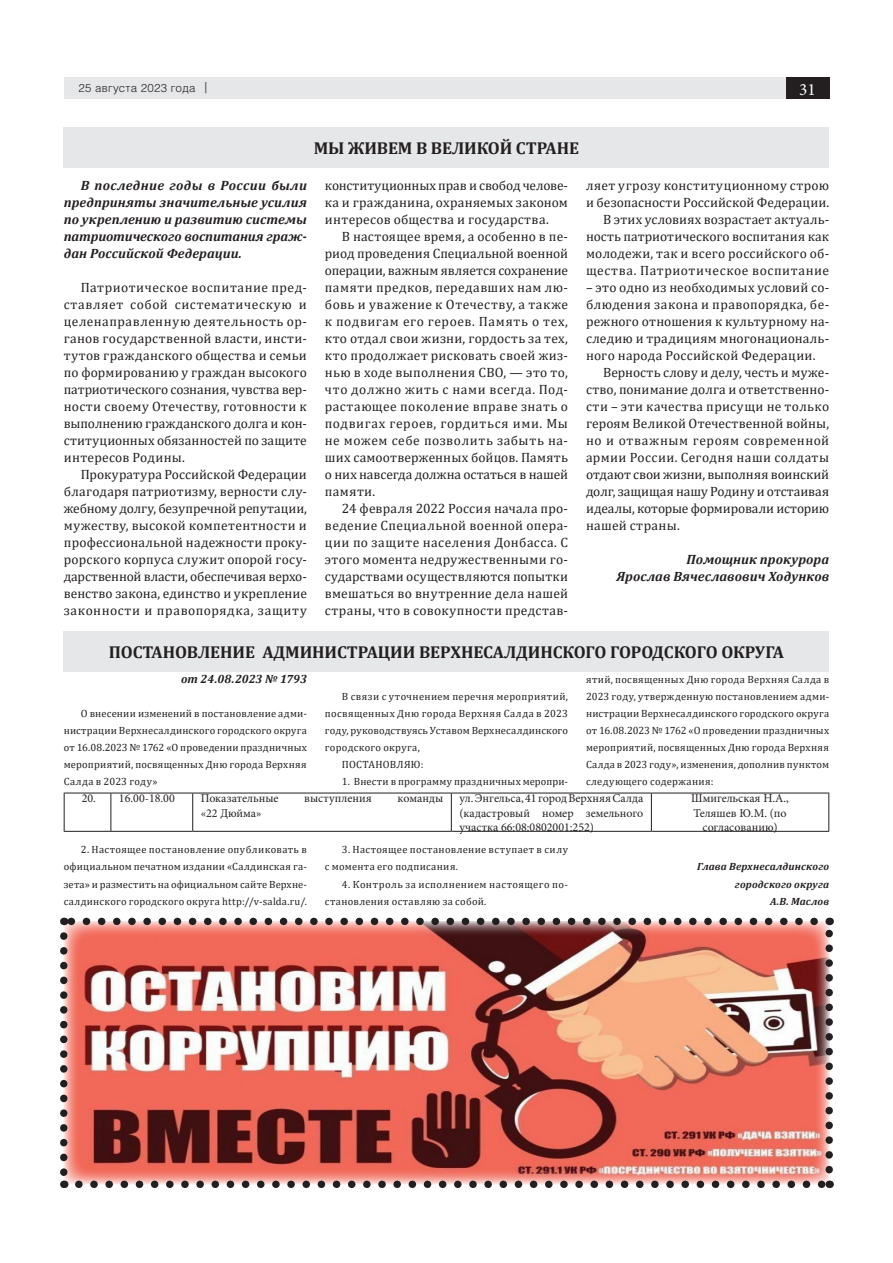
<style>
.page{position:relative;width:893px;height:1263px;background:#fff}
.page>*{position:absolute;margin:0;border:0;box-sizing:border-box;transform-origin:0 0}
.t1{font:700 17.25px "Cambria";letter-spacing:-.005em;color:#231f20}
.t2{font:17.25px "Minion Pro";color:#fff}
.тело{font:13.5px/17px "Cambria";letter-spacing:.015em;color:#231f20;text-align:justify}
.тело-2{font:italic 700 13.5px/17px "Cambria";letter-spacing:.005em;color:#231f20;text-align:justify}
.t3{font:12px/14.4px "Minion Pro";color:#231f20;text-align:justify}
.От{font:italic 700 12px "Cambria";color:#231f20}
.t4{font:300 11.55px "Helios";letter-spacing:.02em;color:#231f20}
.тело_7{font:10.5px/17px "Cambria";letter-spacing:.025em;color:#231f20;text-align:justify}
.подпись{font:italic 700 10.5px "Cambria";letter-spacing:.015em;color:#231f20}
.s1{font-family:"Franklin Gothic";font-weight:400;font-size:13.5px;color:#57585a}
</style>
<div class="page">
<div style="left:64px;top:77px;width:722px;height:22px;background:#e6e7e9"></div>
<div style="left:786px;top:77px;width:43px;height:22px;background:#231f20"></div>
<div style="left:64px;top:128px;width:765px;height:40px;background:#e6e7e9"></div>
<div style="left:64px;top:631px;width:765px;height:41px;background:#e6e7e9"></div>
<hr style="left:64px;top:793px;width:47px;height:1px;background:#231f20">
<hr style="left:111px;top:793px;width:82px;height:1px;background:#231f20">
<hr style="left:193px;top:793px;width:258px;height:1px;background:#231f20">
<hr style="left:451px;top:793px;width:200px;height:1px;background:#231f20">
<hr style="left:651px;top:793px;width:178px;height:1px;background:#231f20">
<hr style="left:64px;top:831px;width:47px;height:1px;background:#231f20">
<hr style="left:111px;top:831px;width:82px;height:1px;background:#231f20">
<hr style="left:193px;top:831px;width:258px;height:1px;background:#231f20">
<hr style="left:451px;top:831px;width:200px;height:1px;background:#231f20">
<hr style="left:651px;top:831px;width:178px;height:1px;background:#231f20">
<hr style="left:64px;top:793px;width:1px;height:38px;background:#231f20">
<hr style="left:111px;top:793px;width:1px;height:38px;background:#231f20">
<hr style="left:192px;top:793px;width:1px;height:38px;background:#231f20">
<hr style="left:451px;top:793px;width:1px;height:38px;background:#231f20">
<hr style="left:651px;top:793px;width:1px;height:38px;background:#231f20">
<hr style="left:828px;top:793px;width:1px;height:38px;background:#231f20">
<img style="left:64px;top:921px;width:765px;height:263px">
<svg style="left:79px;top:1180px;width:743px;height:8px"></svg>
<svg style="left:71px;top:918px;width:743px;height:7px"></svg>
<svg style="left:60px;top:936px;width:8px;height:252px"></svg>
<svg style="left:825px;top:918px;width:8px;height:252px"></svg>
<p class="t4" style="left:79px;top:81px;width:132px">25 августа 2023 года <span class="s1">|</span></p>
<p class="t2" style="left:799px;top:77px;width:18px">31</p>
<p class="t1" style="left:314px;top:136px;width:267px">МЫ ЖИВЕМ В ВЕЛИКОЙ СТРАНЕ</p>
<p class="тело-2" style="left:64px;top:177px;width:245px;text-indent:17px">В последние годы в России были предприняты значительные усилия по укреплению и развитию системы патриотического воспитания граж&shy;дан Российской Федерации.</p>
<p class="тело" style="left:64px;top:279px;width:245px;text-indent:17px">Патриотическое воспитание пред&shy;ставляет собой систематическую и целенаправленную деятельность ор&shy;ганов государственной власти, инсти&shy;тутов гражданского общества и семьи по формированию у граждан высокого патриотического сознания, чувства вер&shy;ности своему Отечеству, готовности к выполнению гражданского долга и кон&shy;ституционных обязанностей по защите интересов Родины.</p>
<p class="тело" style="left:64px;top:466px;width:245px;text-indent:17px">Прокуратура Российской Федерации благодаря патриотизму, верности слу&shy;жебному долгу, безупречной репутации, мужеству, высокой компетентности и профессиональной надежности проку&shy;рорского корпуса служит опорой госу&shy;дарственной власти, обеспечивая верхо&shy;венство закона, единство и укрепление законности и правопорядка, защиту</p>
<p class="тело" style="left:325px;top:177px;width:245px">конституционных прав и свобод челове&shy;ка и гражданина, охраняемых законом интересов общества и государства.</p>
<p class="тело" style="left:325px;top:228px;width:245px;text-indent:17px">В настоящее время, а особенно в пе&shy;риод проведения Специальной военной операции, важным является сохранение памяти предков, передавших нам лю&shy;бовь и уважение к Отечеству, а также к подвигам его героев. Память о тех, кто отдал свои жизни, гордость за тех, кто продолжает рисковать своей жиз&shy;нью в ходе выполнения СВО, — это то, что должно жить с нами всегда. Под&shy;растающее поколение вправе знать о подвигах героев, гордиться ими. Мы не можем себе позволить забыть на&shy;ших самоотверженных бойцов. Память о них навсегда должна остаться в нашей памяти.</p>
<p class="тело" style="left:325px;top:500px;width:245px;text-indent:17px">24 февраля 2022 Россия начала про&shy;ведение Специальной военной опера&shy;ции по защите населения Донбасса. С этого момента недружественными го&shy;сударствами осуществляются попытки вмешаться во внутренние дела нашей страны, что в совокупности представ-</p>
<p class="тело" style="left:586px;top:177px;width:245px">ляет угрозу конституционному строю и безопасности Российской Федерации.</p>
<p class="тело" style="left:586px;top:211px;width:245px;text-indent:17px">В этих условиях возрастает актуаль&shy;ность патриотического воспитания как молодежи, так и всего российского об&shy;щества. Патриотическое воспитание</p>
<p class="тело" style="left:586px;top:279px;width:245px">– это одно из необходимых условий со&shy;блюдения закона и правопорядка, бе&shy;режного отношения к культурному на&shy;следию и традициям многонациональ&shy;ного народа Российской Федерации.</p>
<p class="тело" style="left:586px;top:364px;width:245px;text-indent:17px">Верность слову и делу, честь и муже&shy;ство, понимание долга и ответственно&shy;сти – эти качества присущи не только героям Великой Отечественной войны, но и отважным героям современной армии России. Сегодня наши солдаты отдают свои жизни, выполняя воинский долг, защищая нашу Родину и отстаивая идеалы, которые формировали историю нашей страны.</p>
<p class="тело-2" style="left:687px;top:551px;width:144px">Помощник прокурора</p>
<p class="тело-2" style="left:617px;top:568px;width:214px">Ярослав Вячеславович Ходунков</p>
<p class="t1" style="left:109px;top:640px;width:677px">ПОСТАНОВЛЕНИЕ АДМИНИСТРАЦИИ ВЕРХНЕСАЛДИНСКОГО ГОРОДСКОГО ОКРУГА</p>
<p class="От" style="left:181px;top:671px;width:127px">от 24.08.2023 № 1793</p>
<p class="тело_7" style="left:64px;top:705px;width:245px;text-indent:17px">О внесении изменений в постановление адми&shy;нистрации Верхнесалдинского городского округа от 16.08.2023 № 1762 «О проведении праздничных мероприятий, посвященных Дню города Верхняя Салда в 2023 году»</p>
<p class="тело_7" style="left:586px;top:671px;width:245px">ятий, посвященных Дню города Верхняя Салда в 2023 году, утвержденную постановлением адми&shy;нистрации Верхнесалдинского городского округа от 16.08.2023 № 1762 «О проведении праздничных мероприятий, посвященных Дню города Верхняя Салда в 2023 году», изменения, дополнив пунктом следующего содержания:</p>
<p class="тело_7" style="left:325px;top:688px;width:245px;text-indent:17px">В связи с уточнением перечня мероприятий, посвященных Дню города Верхняя Салда в 2023 году, руководствуясь Уставом Верхнесалдинского городского округа,</p>
<p class="тело_7" style="left:342px;top:756px;width:83px">ПОСТАНОВЛЯЮ:</p>
<p class="тело_7" style="left:342px;top:773px;width:228px">1. Внести в программу праздничных меропри-</p>
<p class="t3" style="left:82px;top:791px;width:16px">20.</p>
<p class="t3" style="left:119px;top:791px;width:57px">16.00-18.00</p>
<p class="t3" style="left:201px;top:791px;width:79px">Показательные</p>
<p class="t3" style="left:304px;top:791px;width:69px">выступления</p>
<p class="t3" style="left:398px;top:791px;width:47px">команды</p>
<p class="t3" style="left:201px;top:805px;width:62px">«22 Дюйма»</p>
<p class="t3" style="left:459px;top:791px;width:185px">ул. Энгельса, 41 город Верхняя Салда (кадастровый номер земельного участка 66:08:0802001:252)</p>
<p class="t3" style="left:691px;top:791px;width:99px">Шмигельская Н.А.,</p>
<p class="t3" style="left:694px;top:805px;width:95px;text-align:center">Теляшев Ю.М. (по согласованию)</p>
<p class="тело_7" style="left:64px;top:841px;width:245px;text-indent:17px">2. Настоящее постановление опубликовать в официальном печатном издании «Салдинская га&shy;зета» и разместить на официальном сайте Верхне&shy;салдинского городского округа http://v-salda.ru/.</p>
<p class="тело_7" style="left:325px;top:841px;width:245px;text-indent:17px">3. Настоящее постановление вступает в силу с момента его подписания.</p>
<p class="тело_7" style="left:325px;top:875px;width:245px;text-indent:17px">4. Контроль за исполнением настоящего по&shy;становления оставляю за собой.</p>
<p class="подпись" style="left:697px;top:859px;width:133px">Глава Верхнесалдинского</p>
<p class="подпись" style="left:735px;top:876px;width:96px">городского округа</p>
<p class="подпись" style="left:770px;top:893px;width:61px">А.В. Маслов</p>
</div>
